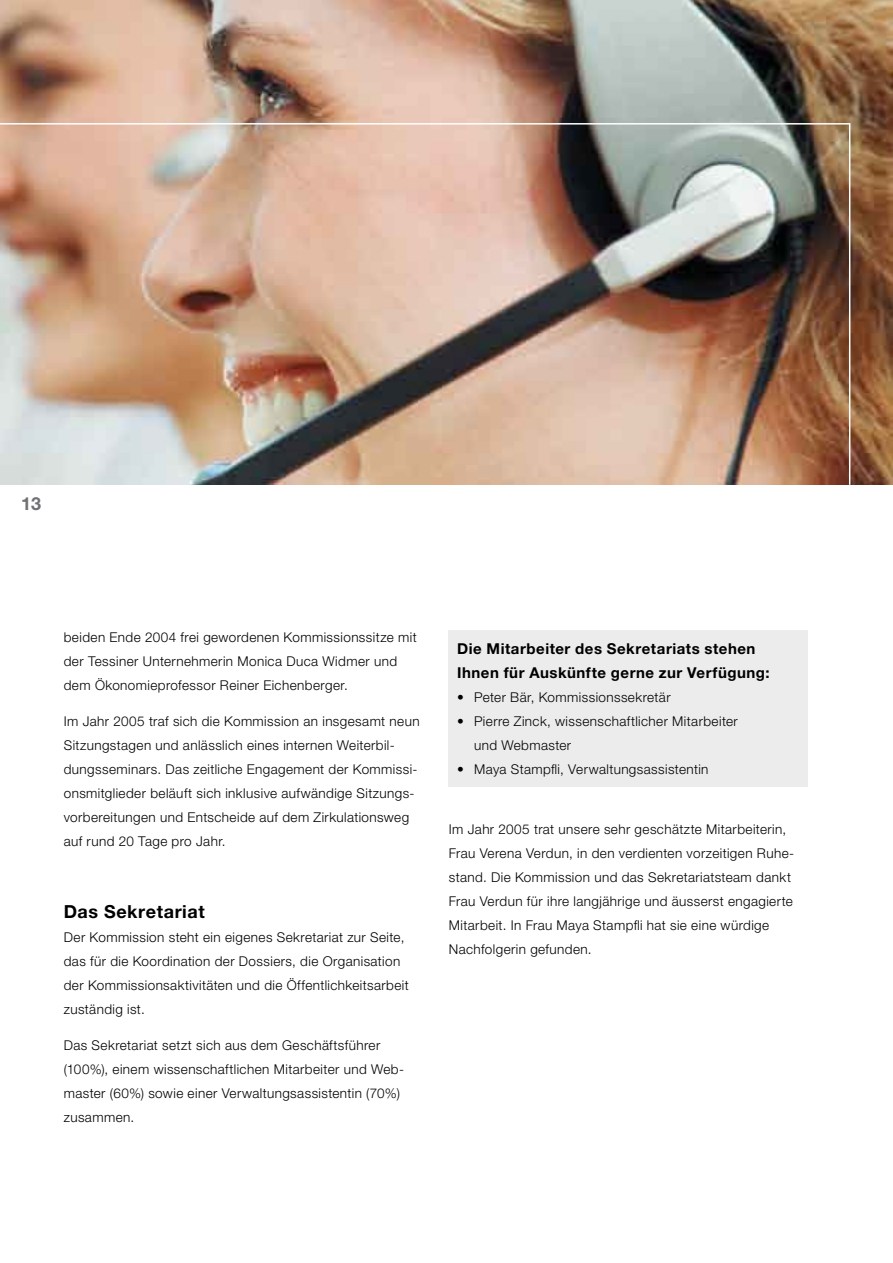
<style>
.page{position:relative;width:893px;height:1263px;background:#fff}
.page>*{position:absolute;margin:0;border:0;box-sizing:border-box;transform-origin:0 0}
.t1{font:700 18px "Helvetica Neue";letter-spacing:.03em;color:#000}
.t2{font:700 18px "Helvetica Neue";color:#707173}
.t3{font:700 15px/24px "Helvetica Neue";letter-spacing:.035em;color:#000}
.t4{font:300 13.5px/24px "Helvetica Neue";letter-spacing:.03em;color:#000}
</style>
<div class="page">
<div style="left:449px;top:630px;width:359px;height:156px;background:#ececed"></div>
<img style="left:0;top:0;width:893px;height:485px">
<img style="left:0;top:123px;width:850px;height:362px">
<h1 class="t2" style="left:21px;top:492px;width:11px">13</h1>
<p class="t4" style="left:64px;top:625px;width:354px">beiden Ende 2004 frei gewordenen Kommissionssitze mit der Tessiner Unternehmerin Monica Duca Widmer und dem Ökonomieprofessor Reiner Eichenberger.</p>
<p class="t4" style="left:64px;top:709px;width:357px">Im Jahr 2005 traf sich die Kommission an insgesamt neun Sitzungstagen und anlässlich eines internen Weiterbil&shy;dungsseminars. Das zeitliche Engagement der Kommissi&shy;onsmitglieder beläuft sich inklusive aufwändige Sitzungs&shy;vorbereitungen und Entscheide auf dem Zirkulationsweg auf rund 20 Tage pro Jahr.</p>
<h1 class="t1" style="left:64px;top:900px;width:142px">Das Sekretariat</h1>
<p class="t4" style="left:64px;top:925px;width:347px">Der Kommission steht ein eigenes Sekretariat zur Seite, das für die Koordination der Dossiers, die Organisation der Kommissionsaktivitäten und die Öffentlichkeitsarbeit zuständig ist.</p>
<p class="t4" style="left:64px;top:1033px;width:342px">Das Sekretariat setzt sich aus dem Geschäftsführer (100%), einem wissenschaftlichen Mitarbeiter und Web&shy;master (60%) sowie einer Verwaltungsassistentin (70%) zusammen.</p>
<p class="t3" style="left:457px;top:636px;width:314px">Die Mitarbeiter des Sekretariats stehen<br>Ihnen für Auskünfte gerne zur Verfügung:</p>
<p class="t4" style="left:457px;top:685px;width:215px">• Peter Bär, Kommissionssekretär</p>
<p class="t4" style="left:474px;top:709px;width:265px;text-indent:-17px">• Pierre Zinck, wissenschaftlicher Mitarbeiter und Webmaster</p>
<p class="t4" style="left:457px;top:757px;width:253px">• Maya Stampfli, Verwaltungsassistentin</p>
<p class="t4" style="left:449px;top:817px;width:347px">Im Jahr 2005 trat unsere sehr geschätzte Mitarbeiterin, Frau Verena Verdun, in den verdienten vorzeitigen Ruhe&shy;stand. Die Kommission und das Sekretariatsteam dankt Frau Verdun für ihre langjährige und äusserst engagierte Mitarbeit. In Frau Maya Stampfli hat sie eine würdige Nachfolgerin gefunden.</p>
</div>
